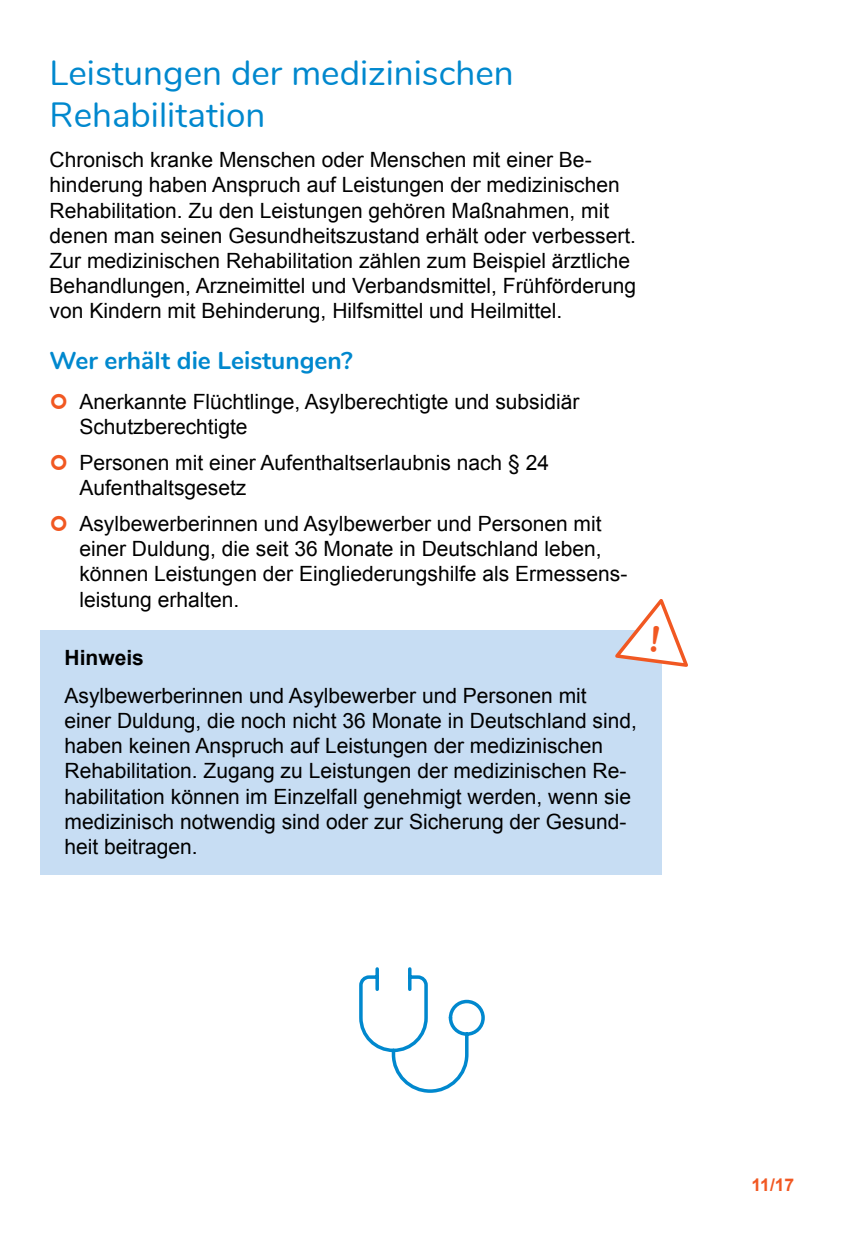
<style>
.page{position:relative;width:844px;height:1241px;background:#fff}
.page>*{position:absolute;margin:0;border:0;box-sizing:border-box;transform-origin:0 0}
.t1{font:35px/42px "Nunito";color:#0088ce}
.t2{font:700 24.5px "Nunito";color:#0088ce}
.p_INFO_HINWEIS_NEW{font:21px/25.2px "Arial";color:#000}
.p_INFO_HINWEIS_Überschrift_NEW{font:700 21px "Arial";color:#000}
.t3{font:700 17.5px "Arial";color:#f15822}
</style>
<div class="page">
<div style="left:40px;top:630px;width:621px;height:55px;background:#c7ddf3"></div>
<div style="left:40px;top:678px;width:621px;height:196px;background:#c7ddf3"></div>
<svg style="left:359px;top:967px;width:126px;height:126px"></svg>
<svg style="left:615px;top:599px;width:73px;height:70px"></svg>
<h2 class="t1" style="left:50px;top:50px;width:465px">Leistungen der medizinischen<br>Rehabilitation</h2>
<p class="p_INFO_HINWEIS_NEW" style="left:50px;top:147px;width:587px">Chronisch kranke Menschen oder Menschen mit einer Be&shy;hinderung haben Anspruch auf Leistungen der medizinischen Rehabilitation. Zu den Leistungen gehören Maßnahmen, mit denen man seinen Gesundheitszustand erhält oder verbessert.<br>Zur medizinischen Rehabilitation zählen zum Beispiel ärztliche Behandlungen, Arzneimittel und Verbandsmittel, Frühförderung von Kindern mit Behinderung, Hilfsmittel und Heilmittel.</p>
<h3 class="t2" style="left:50px;top:342px;width:305px">Wer erhält die Leistungen?</h3>
<p class="p_INFO_HINWEIS_NEW" style="left:79px;top:389px;width:501px">Anerkannte Flüchtlinge, Asylberechtigte und subsidiär<br>Schutzberechtigte</p>
<p class="p_INFO_HINWEIS_NEW" style="left:79px;top:450px;width:471px">Personen mit einer Aufenthaltserlaubnis nach § 24<br>Aufenthaltsgesetz</p>
<p class="p_INFO_HINWEIS_NEW" style="left:79px;top:511px;width:549px">Asylbewerberinnen und Asylbewerber und Personen mit einer Duldung, die seit 36 Monate in Deutschland leben, können Leistungen der Eingliederungshilfe als Ermessens&shy;leistung erhalten.</p>
<h3 class="p_INFO_HINWEIS_Überschrift_NEW" style="left:64px;top:644px;width:81px">Hinweis</h3>
<p class="p_INFO_HINWEIS_NEW" style="left:64px;top:683px;width:573px">Asylbewerberinnen und Asylbewerber und Personen mit einer Duldung, die noch nicht 36 Monate in Deutschland sind, haben keinen Anspruch auf Leistungen der medizinischen Rehabilitation. Zugang zu Leistungen der medizinischen Re&shy;habilitation können im Einzelfall genehmigt werden, wenn sie medizinisch notwendig sind oder zur Sicherung der Gesund&shy;heit beitragen.</p>
<p class="t3" style="left:751px;top:1173px;width:44px">11/17</p>
</div>
